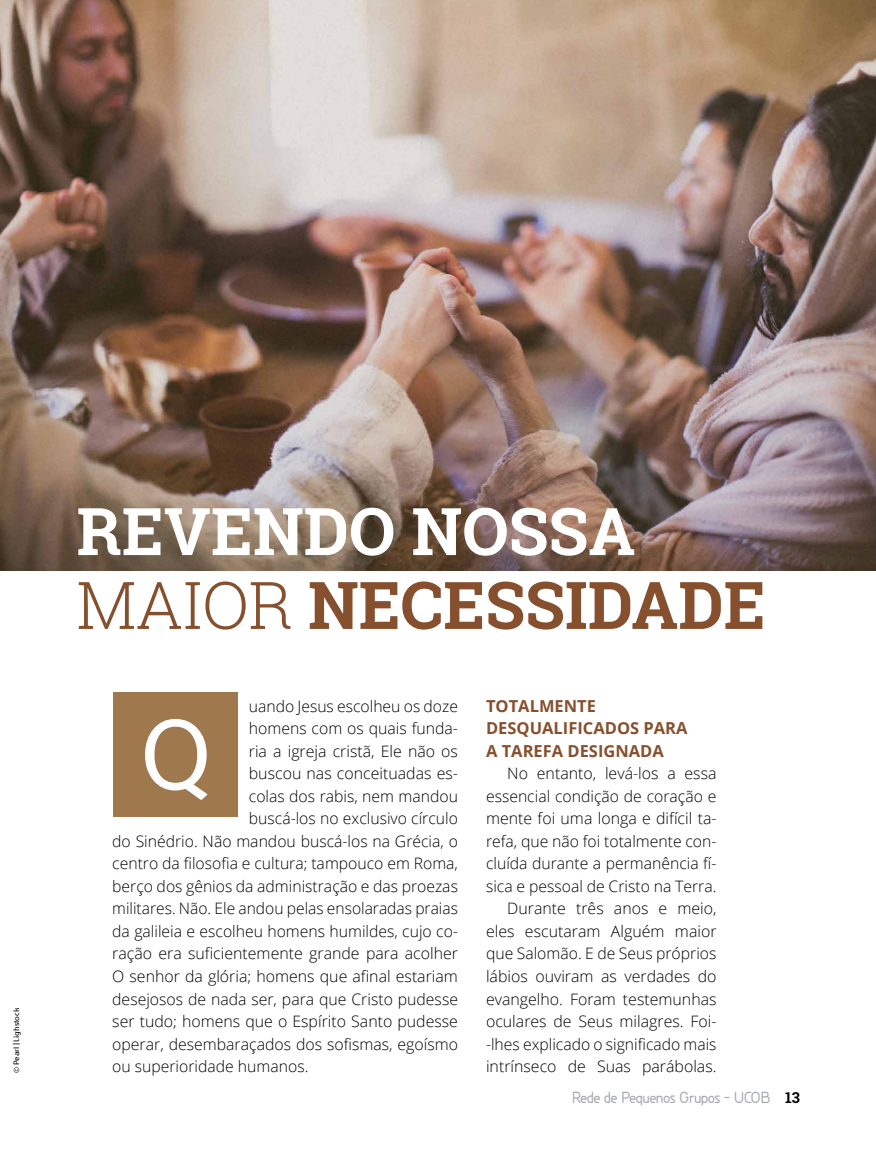
<style>
.page{position:relative;width:876px;height:1149px;background:#fff}
.page>*{position:absolute;margin:0;border:0;box-sizing:border-box;transform-origin:0 0}
.t1{font:97.8px "Roboto Slab";color:#fff}
.t2{font:700 65.7px/73.8px "Roboto Slab";color:#fff}
.t3{font:700 16.5px/22.5px "Open Sans";color:#86502e}
.t4{font:300 15.75px/22.5px "Open Sans";color:#000;text-align:right}
.t5{font:700 15px "Greyscale Basic";letter-spacing:-.05em;color:#a7a9ac}
.t6{font:500 7.5px "TCCSANS";color:#000}
.s1{font-family:"Bariol Serif";font-weight:400}
.s2{font-weight:300;color:#86502e}
.s3{color:#86502e}
.s4{font-family:"Roboto Slab";color:#000}
</style>
<div class="page">
<div style="left:113px;top:692px;width:125px;height:124px;background:#9f784e"></div>
<img style="left:0;top:0;width:876px;height:570px">
<p class="t6" style="left:11px;top:1072px;width:67px;rotate:-90deg"><span class="s1">©</span> Pearl | Lighstock</p>
<h2 class="t2" style="left:77px;top:493px;width:690px">REVENDO NOSSA<br><span class="s2">MAIOR</span> <span class="s3">NECESSIDADE</span></h2>
<p class="t4" style="left:249px;top:694px;width:211px">uando Jesus escolheu os doze</p>
<p class="t4" style="left:249px;top:716px;width:211px">homens com os quais funda-</p>
<p class="t4" style="left:249px;top:739px;width:211px">ria a igreja cristã, Ele não os</p>
<p class="t4" style="left:249px;top:761px;width:211px">buscou nas conceituadas es-</p>
<p class="t4" style="left:249px;top:784px;width:211px">colas dos rabis, nem mandou</p>
<p class="t4" style="left:249px;top:806px;width:211px">buscá-los no exclusivo círculo</p>
<p class="t4" style="left:112px;top:829px;width:347px">do Sinédrio. Não mandou buscá-los na Grécia, o</p>
<p class="t4" style="left:112px;top:851px;width:347px">centro da filosofia e cultura; tampouco em Roma,</p>
<p class="t4" style="left:112px;top:874px;width:347px">berço dos gênios da administração e das proezas</p>
<p class="t4" style="left:112px;top:896px;width:347px">militares. Não. Ele andou pelas ensolaradas praias</p>
<p class="t4" style="left:112px;top:919px;width:347px">da galileia e escolheu homens humildes, cujo co-</p>
<p class="t4" style="left:112px;top:941px;width:347px">ração era suficientemente grande para acolher</p>
<p class="t4" style="left:112px;top:964px;width:347px">O senhor da glória; homens que afinal estariam</p>
<p class="t4" style="left:112px;top:986px;width:347px">desejosos de nada ser, para que Cristo pudesse</p>
<p class="t4" style="left:112px;top:1009px;width:347px">ser tudo; homens que o Espírito Santo pudesse</p>
<p class="t4" style="left:112px;top:1031px;width:347px">operar, desembaraçados dos sofismas, egoísmo</p>
<p class="t4" style="left:112px;top:1054px;width:198px">ou superioridade humanos.</p>
<h1 class="t1" style="left:141px;top:686px;width:71px">Q</h1>
<p class="t3" style="left:486px;top:694px;width:203px">TOTALMENTE<br>DESQUALIFICADOS PARA<br>A TAREFA DESIGNADA</p>
<p class="t4" style="left:486px;top:761px;width:232px">No entanto, levá-los a essa essencial condição de coração e mente foi uma longa e difícil ta&shy;refa, que não foi totalmente con&shy;cluída durante a permanência fí&shy;sica e pessoal de Cristo na Terra.<br>Durante três anos e meio, eles escutaram Alguém maior que Salomão. E de Seus próprios lábios ouviram as verdades do evangelho. Foram testemunhas oculares de Seus milagres. Foi--lhes explicado o significado mais intrínseco de Suas parábolas.</p>
<p class="t5" style="left:572px;top:1087px;width:229px">Rede de Pequenos Grupos – UCOB <span class="s4">13</span></p>
</div>
